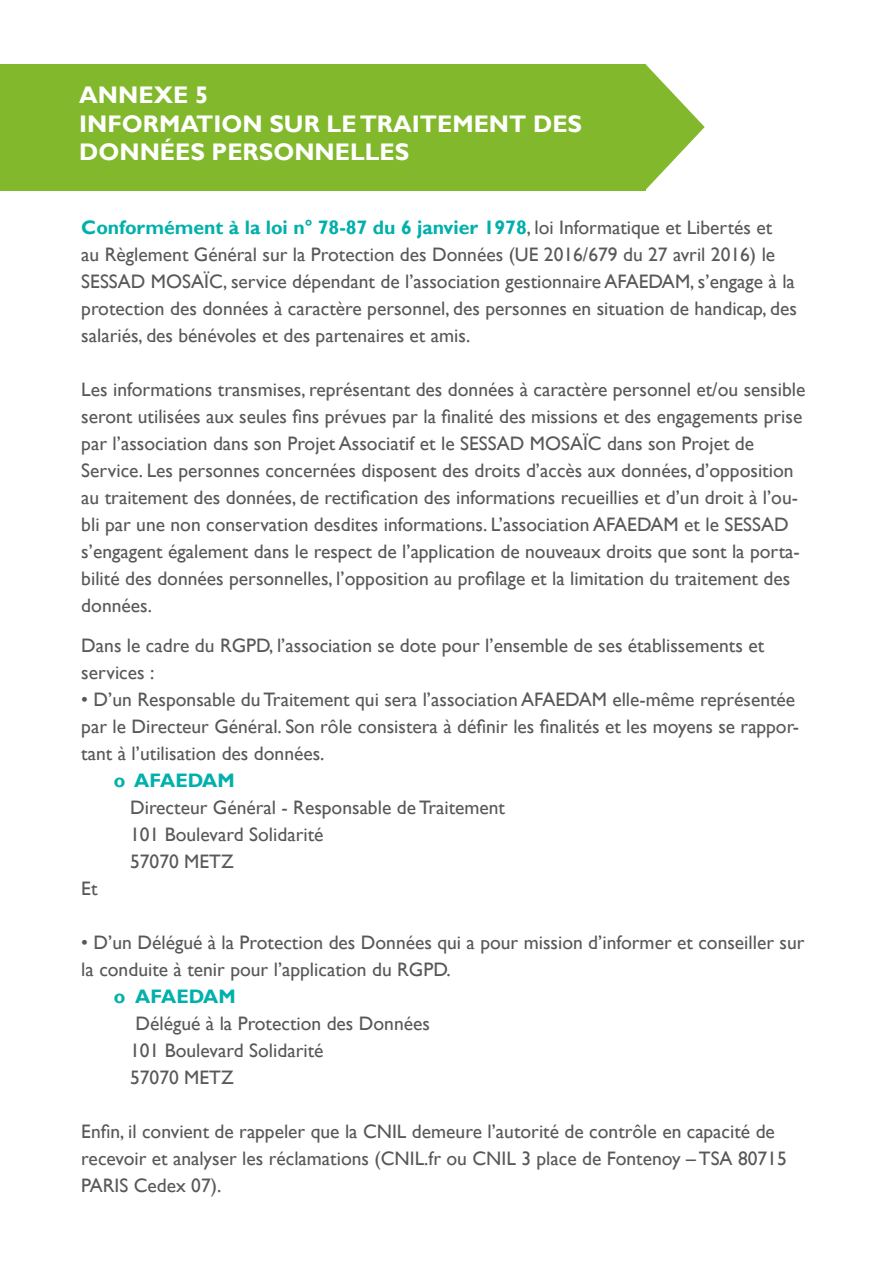
<style>
.page{position:relative;width:893px;height:1263px;background:#fff}
.page>*{position:absolute;margin:0;border:0;box-sizing:border-box;transform-origin:0 0}
.t1{font:700 24px "Gill Sans";color:#fff}
.t2{font:19.5px/27px "Gill Sans";color:#585857}
.t3{font:700 19.5px "Gill Sans";color:#00b0ab}
.s1{font-weight:700;color:#00b0ab}
</style>
<div class="page">
<div style="left:0;top:64px;width:646px;height:126px;background:#81b82c"></div>
<svg style="left:646px;top:64px;width:59px;height:126px"></svg>
<p class="t1" style="left:79px;top:81px;width:131px">ANNEXE 5</p>
<p class="t1" style="left:79px;top:109px;width:504px">INFORMATION SUR LE TRAITEMENT DES</p>
<p class="t1" style="left:79px;top:138px;width:332px">DONNÉES PERSONNELLES</p>
<p class="t2" style="left:81px;top:214px;width:717px"><span class="s1">Conformément à la loi n° 78-87 du 6 janvier 1978</span>, loi Informatique et Libertés et<br>au Règlement Général sur la Protection des Données (UE 2016/679 du 27 avril 2016) le SESSAD MOSAÏC, service dépendant de l’association gestionnaire AFAEDAM, s’engage à la protection des données à caractère personnel, des personnes en situation de handicap, des salariés, des bénévoles et des partenaires et amis.</p>
<p class="t2" style="left:81px;top:376px;width:726px">Les informations transmises, représentant des données à caractère personnel et/ou sensible seront utilisées aux seules fins prévues par la finalité des missions et des engagements prise par l’association dans son Projet Associatif et le SESSAD MOSAÏC dans son Projet de</p>
<p class="t2" style="left:81px;top:457px;width:720px">Service. Les personnes concernées disposent des droits d’accès aux données, d’opposition au traitement des données, de rectification des informations recueillies et d’un droit à l’ou&shy;bli par une non conservation desdites informations. L’association AFAEDAM et le SESSAD s’engagent également dans le respect de l’application de nouveaux droits que sont la porta&shy;bilité des données personnelles, l’opposition au profilage et la limitation du traitement des données.</p>
<p class="t2" style="left:81px;top:633px;width:684px">Dans le cadre du RGPD, l’association se dote pour l’ensemble de ses établissements et</p>
<p class="t2" style="left:81px;top:660px;width:75px">services :</p>
<p class="t2" style="left:81px;top:687px;width:719px">• D’un Responsable du Traitement qui sera l’association AFAEDAM elle-même représentée par le Directeur Général. Son rôle consistera à définir les finalités et les moyens se rappor&shy;tant à l’utilisation des données.</p>
<p class="t3" style="left:114px;top:769px;width:122px">o AFAEDAM</p>
<p class="t2" style="left:130px;top:795px;width:376px">Directeur Général - Responsable de Traitement</p>
<p class="t2" style="left:130px;top:822px;width:195px">101 Boulevard Solidarité</p>
<p class="t2" style="left:130px;top:849px;width:105px">57070 METZ</p>
<p class="t2" style="left:81px;top:876px;width:18px">Et</p>
<p class="t2" style="left:81px;top:930px;width:725px">• D’un Délégué à la Protection des Données qui a pour mission d’informer et conseiller sur la conduite à tenir pour l’application du RGPD.</p>
<p class="t3" style="left:114px;top:985px;width:123px">o AFAEDAM</p>
<p class="t2" style="left:136px;top:1011px;width:296px">Délégué à la Protection des Données</p>
<p class="t2" style="left:130px;top:1038px;width:195px">101 Boulevard Solidarité</p>
<p class="t2" style="left:130px;top:1065px;width:105px">57070 METZ</p>
<p class="t2" style="left:81px;top:1119px;width:707px">Enfin, il convient de rappeler que la CNIL demeure l’autorité de contrôle en capacité de recevoir et analyser les réclamations (CNIL.fr ou CNIL 3 place de Fontenoy – TSA 80715<br>PARIS Cedex 07).</p>
</div>
